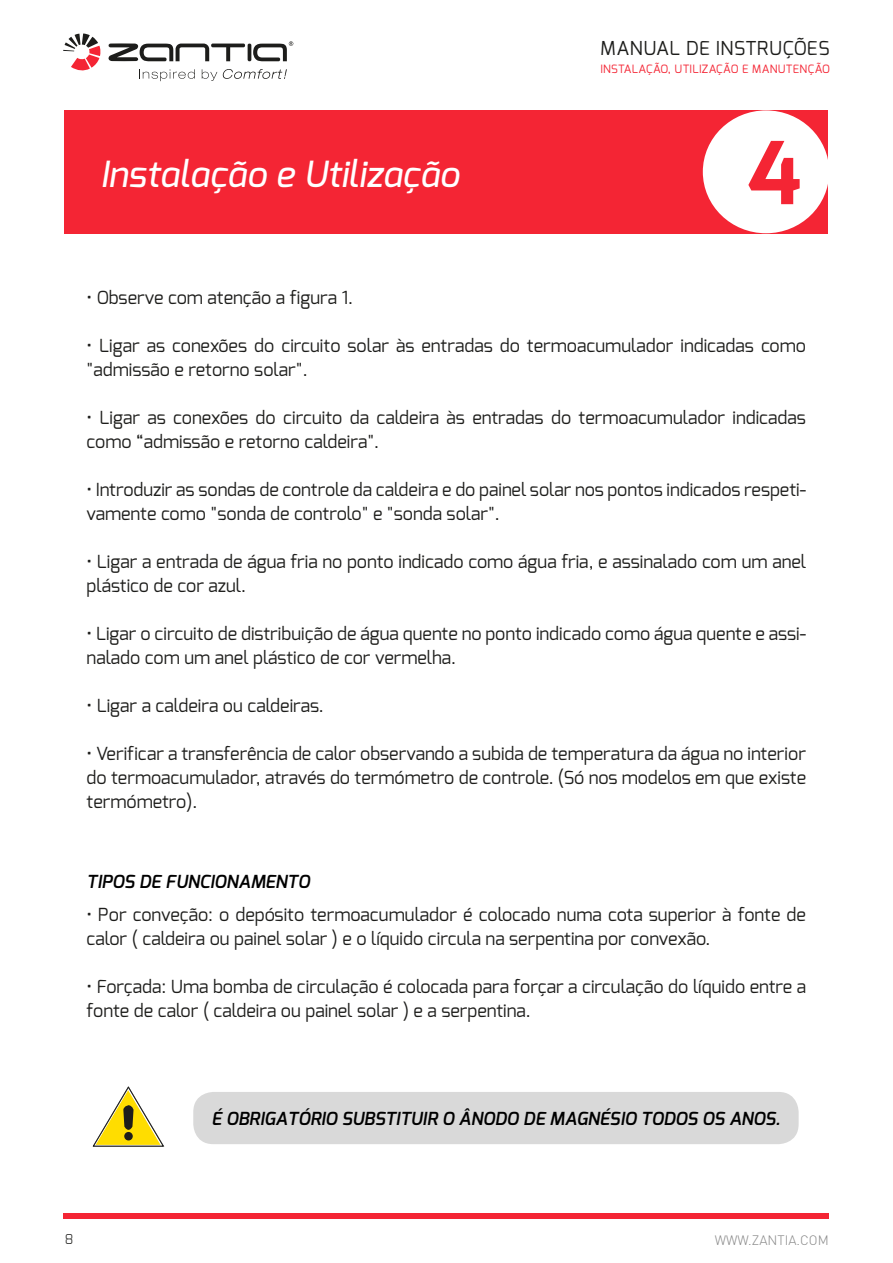
<style>
.page{position:relative;width:893px;height:1263px;background:#fff}
.page>*{position:absolute;margin:0;border:0;box-sizing:border-box;transform-origin:0 0}
.t1{font:700 86.7px "Exo";color:#f42534}
.t2{font:italic 500 36px "Exo";color:#fff}
.t3{font:19.2px "Exo";letter-spacing:.03em;color:#1d1d1b}
.t4{font:18px/24px "Exo";color:#1d1d1b}
.t5{font:italic 600 18px "Exo";color:#000}
.t6{font:300 13.5px "DIN";color:#868686}
.t7{font:300 13.5px "Exo";color:#1d1d1b}
.t8{font:11.4px "Exo";letter-spacing:.03em;color:#f42534}
</style>
<div class="page">
<div style="left:65px;top:110px;width:763px;height:123px;background:#f42534"></div>
<div style="left:703px;top:110px;width:126px;height:123px;background:#fff;border-radius:50%"></div>
<div style="left:64px;top:1214px;width:765px;height:5px;background:#f42534"></div>
<svg style="left:142px;top:69px;width:53px;height:12px"></svg>
<svg style="left:202px;top:69px;width:15px;height:12px"></svg>
<svg style="left:223px;top:69px;width:64px;height:10px"></svg>
<svg style="left:253px;top:41px;width:40px;height:20px"></svg>
<hr style="left:248px;top:44px;width:3px;height:17px;background:#1d1d1b;border-radius:2px">
<hr style="left:211px;top:44px;width:34px;height:3px;background:#1d1d1b;border-radius:2px">
<svg style="left:63px;top:34px;width:38px;height:37px"></svg>
<svg style="left:108px;top:43px;width:101px;height:18px"></svg>
<svg style="left:93px;top:1086px;width:71px;height:61px"></svg>
<div style="left:124px;top:1132px;width:9px;height:8px;background:#1d1d1b;border-radius:50%"></div>
<div style="left:193px;top:1092px;width:606px;height:52px;background:#d9d9d9;border-radius:20px"></div>
<h2 class="t2" style="left:100px;top:151px;width:361px">Instalação e Utilização</h2>
<p class="t3" style="left:600px;top:36px;width:231px">MANUAL DE INSTRUÇÕES</p>
<p class="t8" style="left:600px;top:62px;width:231px">INSTALAÇÃO, UTILIZAÇÃO E MANUTENÇÃO</p>
<h1 class="t1" style="left:747px;top:117px;width:55px">4</h1>
<p class="t4" style="left:87px;top:285px;width:268px">• Observe com atenção a figura 1.</p>
<p class="t4" style="left:87px;top:333px;width:721px">• Ligar as conexões do circuito solar às entradas do termoacumulador indicadas como "admissão e retorno solar".</p>
<p class="t4" style="left:87px;top:405px;width:721px">• Ligar as conexões do circuito da caldeira às entradas do termoacumulador indicadas como “admissão e retorno caldeira".</p>
<p class="t4" style="left:87px;top:477px;width:721px">• Introduzir as sondas de controle da caldeira e do painel solar nos pontos indicados respeti&shy;vamente como "sonda de controlo" e "sonda solar".</p>
<p class="t4" style="left:87px;top:549px;width:721px">• Ligar a entrada de água fria no ponto indicado como água fria, e assinalado com um anel plástico de cor azul.</p>
<p class="t4" style="left:87px;top:621px;width:721px">• Ligar o circuito de distribuição de água quente no ponto indicado como água quente e assi&shy;nalado com um anel plástico de cor vermelha.</p>
<p class="t4" style="left:87px;top:693px;width:239px">• Ligar a caldeira ou caldeiras.</p>
<p class="t4" style="left:87px;top:741px;width:721px;text-align:justify">• Verificar a transferência de calor observando a subida de temperatura da água no interior do termoacumulador, através do termómetro de controle. (Só nos modelos em que existe termómetro).</p>
<p class="t5" style="left:87px;top:870px;width:225px">TIPOS DE FUNCIONAMENTO</p>
<p class="t4" style="left:87px;top:902px;width:721px">• Por conveção: o depósito termoacumulador é colocado numa cota superior à fonte de calor ( caldeira ou painel solar ) e o líquido circula na serpentina por convexão.</p>
<p class="t4" style="left:87px;top:974px;width:721px">• Forçada: Uma bomba de circulação é colocada para forçar a circulação do líquido entre a fonte de calor ( caldeira ou painel solar ) e a serpentina.</p>
<p class="t5" style="left:212px;top:1107px;width:570px">É OBRIGATÓRIO SUBSTITUIR O ÂNODO DE MAGNÉSIO TODOS OS ANOS.</p>
<p class="t7" style="left:65px;top:1230px;width:10px">8</p>
<p class="t6" style="left:715px;top:1232px;width:115px">WWW.ZANTIA.COM</p>
</div>
